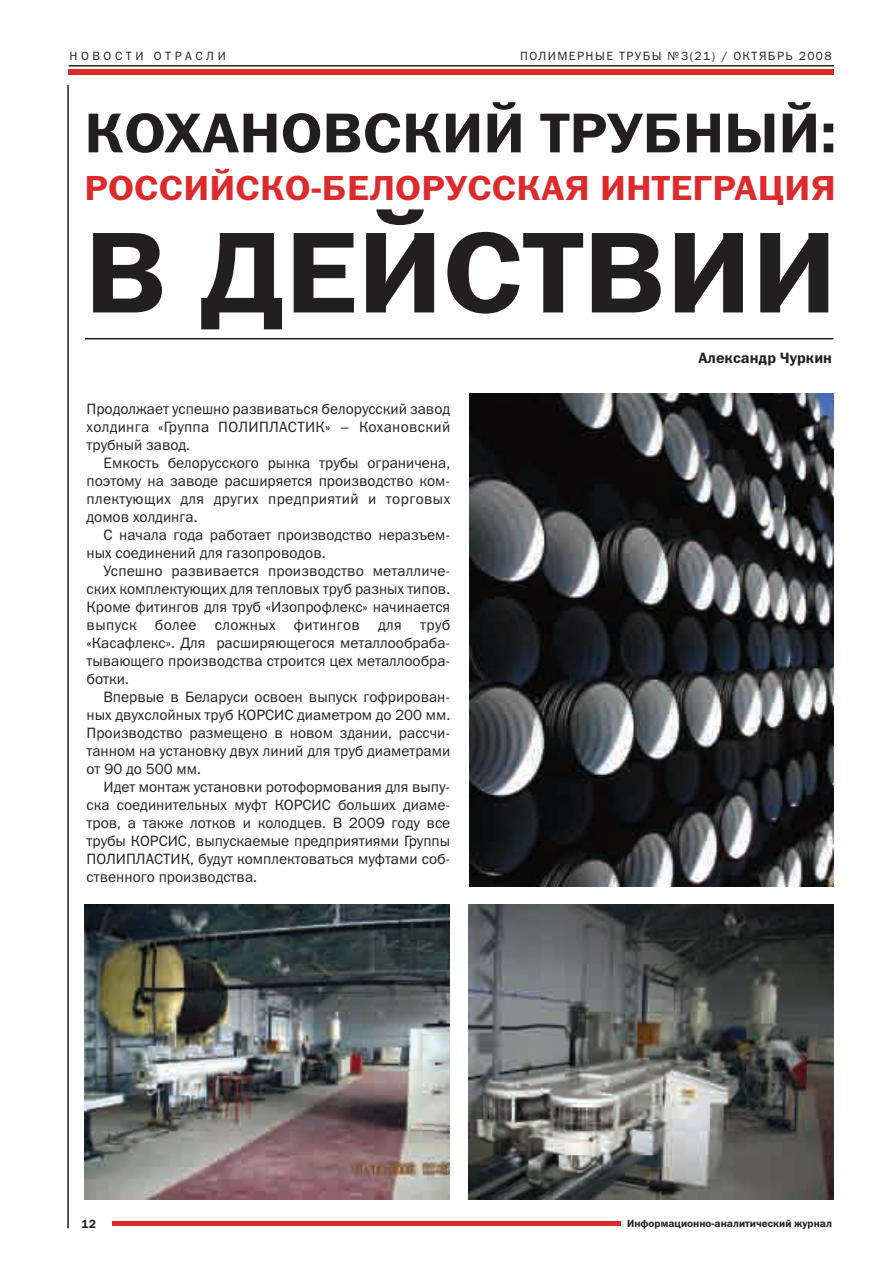
<style>
.page{position:relative;width:893px;height:1263px;background:#fff}
.page>*{position:absolute;margin:0;border:0;box-sizing:border-box;transform-origin:0 0}
.t1{font:115.8px "Franklin Gothic Demi C";color:#231f20;scale:1.07 1}
.t2{font:56.4px "Franklin Gothic Demi C";color:#231f20;scale:1.07 1}
.t3{font:35.1px "Franklin Gothic Demi C";letter-spacing:.005em;color:#dd2a2c;scale:1.07 1}
.t4{font:15px/18px "Franklin Gothic Book C";color:#231f20;text-align:justify}
.t5{font:15px "Franklin Gothic Demi C";color:#231f20}
.t6{font:12px "Franklin Gothic Book C";letter-spacing:.12em;color:#231f20}
.t7{font:12px "Franklin Gothic Book C";letter-spacing:.3em;color:#231f20}
.t8{font:12px "Franklin Gothic Demi C";color:#231f20}
.t9{font:10.5px "Franklin Gothic Demi C";color:#231f20}
</style>
<div class="page">
<hr style="left:67px;top:85px;width:2px;height:1143px;background:#231f20">
<hr style="left:69px;top:65px;width:765px;height:2px;background:#231f20">
<div style="left:69px;top:70px;width:765px;height:5px;background:#dd2a2c"></div>
<hr style="left:112px;top:1221px;width:508px;height:4px;background:#dd2a2c">
<hr style="left:85px;top:338px;width:748px;height:1px;background:#231f20">
<img style="left:85px;top:904px;width:365px;height:295px">
<img style="left:469px;top:904px;width:365px;height:295px">
<img style="left:469px;top:393px;width:364px;height:493px">
<p class="t7" style="left:70px;top:48px;width:158px">НОВОСТИ ОТРАСЛИ</p>
<p class="t6" style="left:520px;top:48px;width:313px">ПОЛИМЕРНЫЕ ТРУБЫ №3(21) / ОКТЯБРЬ 2008</p>
<h2 class="t2" style="left:84px;top:100px;width:705px">КОХАНОВСКИЙ ТРУБНЫЙ:</h2>
<h3 class="t3" style="left:84px;top:167px;width:704px">РОССИЙСКО-БЕЛОРУССКАЯ ИНТЕГРАЦИЯ</h3>
<h1 class="t1" style="left:84px;top:205px;width:705px">В ДЕЙСТВИИ</h1>
<p class="t4" style="left:87px;top:400px;width:365px">Продолжает успешно развиваться белорусский завод холдинга «Группа ПОЛИПЛАСТИК» – Кохановский трубный завод.</p>
<p class="t4" style="left:87px;top:454px;width:365px;text-indent:17px">Емкость белорусского рынка трубы ограничена, поэтому на заводе расширяется производство ком&shy;плектующих для других предприятий и торговых домов холдинга.</p>
<p class="t4" style="left:87px;top:526px;width:365px;text-indent:17px">С начала года работает производство неразъем&shy;ных соединений для газопроводов.</p>
<p class="t4" style="left:87px;top:562px;width:365px;text-indent:17px">Успешно развивается производство металличе&shy;ских комплектующих для тепловых труб разных типов.<br>Кроме фитингов для труб «Изопрофлекс» начинается выпуск более сложных фитингов для труб «Касафлекс». Для расширяющегося металлообраба&shy;тывающего производства строится цех металлообра&shy;ботки.</p>
<p class="t4" style="left:87px;top:688px;width:365px;text-indent:17px">Впервые в Беларуси освоен выпуск гофрирован&shy;ных двухслойных труб КОРСИС диаметром до 200 мм.<br>Производство размещено в новом здании, рассчи&shy;танном на установку двух линий для труб диаметрами от 90 до 500 мм.</p>
<p class="t4" style="left:87px;top:778px;width:365px;text-indent:17px">Идет монтаж установки ротоформования для выпу&shy;ска соединительных муфт КОРСИС больших диаме&shy;тров, а также лотков и колодцев. В 2009 году все трубы КОРСИС, выпускаемые предприятиями Группы ПОЛИПЛАСТИК, будут комплектоваться муфтами соб&shy;ственного производства.</p>
<p class="t8" style="left:81px;top:1217px;width:16px">12</p>
<p class="t5" style="left:698px;top:349px;width:135px">Александр Чуркин</p>
<p class="t9" style="left:627px;top:1217px;width:206px">Информационно-аналитический журнал</p>
</div>
